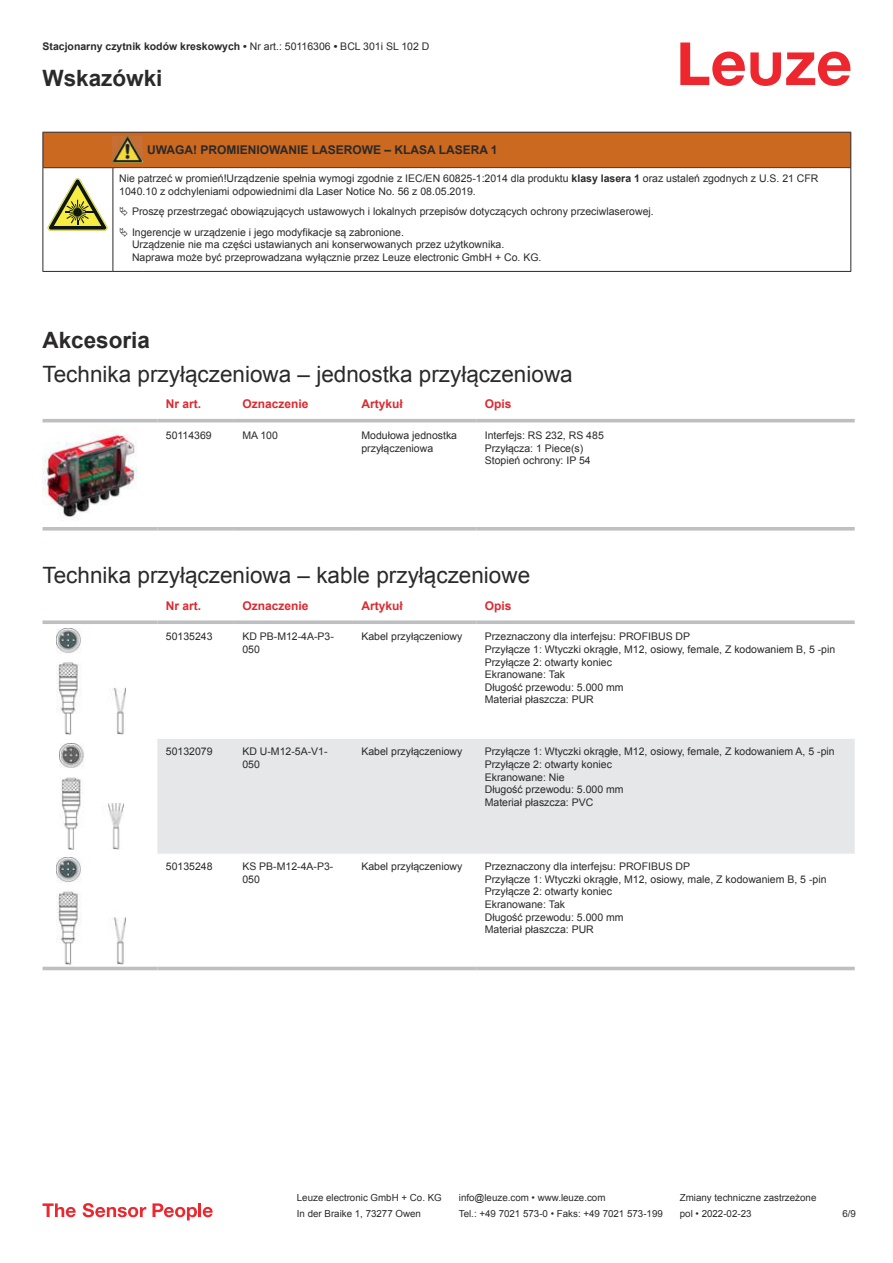
<style>
.page{position:relative;width:893px;height:1263px;background:#fff}
.page>*{position:absolute;margin:0;border:0;box-sizing:border-box;transform-origin:0 0}
.t1{font:22.5px "Arial";color:#2b292a}
.t2{font:700 22.5px "Arial";color:#2b292a}
.t3{font:700 12px "Arial";color:#db2a30}
.t4{font:700 12px "Arial";color:#2b292a}
.t5{font:10.5px/12.6px "Arial";color:#2b292a}
.t6{font:700 10.5px "Arial";color:#2b292a}
.t7{font:9.75px "Arial";color:#2b292a}
.s1{font-weight:400}
.s2{font-weight:700}
</style>
<div class="page">
<svg style="left:680px;top:43px;width:170px;height:43px"></svg>
<svg style="left:43px;top:422px;width:812px;height:1px"></svg>
<hr style="left:43px;top:419px;width:114px;height:3px;background:#bdbfc1">
<hr style="left:157px;top:419px;width:77px;height:3px;background:#bdbfc1">
<hr style="left:234px;top:419px;width:119px;height:3px;background:#bdbfc1">
<hr style="left:353px;top:419px;width:123px;height:3px;background:#bdbfc1">
<hr style="left:476px;top:419px;width:379px;height:3px;background:#bdbfc1">
<svg style="left:43px;top:527px;width:114px;height:4px"></svg>
<svg style="left:157px;top:527px;width:77px;height:4px"></svg>
<svg style="left:234px;top:527px;width:119px;height:4px"></svg>
<svg style="left:353px;top:527px;width:123px;height:4px"></svg>
<svg style="left:476px;top:527px;width:379px;height:4px;background:#c3c5c7"></svg>
<img style="left:43px;top:429px;width:94px;height:89px">
<svg style="left:43px;top:634px;width:812px;height:337px"></svg>
<div style="left:157px;top:739px;width:698px;height:115px;background:#e6e7e9"></div>
<svg style="left:43px;top:620px;width:114px;height:4px"></svg>
<svg style="left:157px;top:620px;width:77px;height:4px"></svg>
<svg style="left:234px;top:620px;width:119px;height:4px"></svg>
<svg style="left:353px;top:620px;width:123px;height:4px"></svg>
<svg style="left:476px;top:620px;width:379px;height:4px;background:#c4c6c8"></svg>
<hr style="left:43px;top:967px;width:114px;height:3px;background:#bdbfc1">
<hr style="left:157px;top:967px;width:77px;height:3px;background:#bdbfc1">
<hr style="left:234px;top:967px;width:119px;height:3px;background:#bdbfc1">
<hr style="left:353px;top:967px;width:123px;height:3px;background:#bdbfc1">
<hr style="left:476px;top:967px;width:379px;height:3px;background:#bdbfc1">
<img style="left:57px;top:628px;width:69px;height:107px">
<img style="left:59px;top:743px;width:65px;height:106px">
<img style="left:57px;top:858px;width:69px;height:106px">
<svg style="left:43px;top:1203px;width:33px;height:14px"></svg>
<svg style="left:83px;top:1203px;width:63px;height:14px"></svg>
<svg style="left:153px;top:1203px;width:44px;height:17px"></svg>
<hr style="left:198px;top:1203px;width:3px;height:14px;background:#ed272d">
<svg style="left:203px;top:1207px;width:10px;height:10px"></svg>
<div style="left:44px;top:133px;width:806px;height:34px;background:#ca691f"></div>
<svg style="left:44px;top:168px;width:806px;height:103px"></svg>
<hr style="left:43px;top:132px;width:70px;height:1px;background:#2b292a">
<hr style="left:43px;top:133px;width:1px;height:34px;background:#2b292a">
<hr style="left:43px;top:167px;width:70px;height:1px;background:#2b292a">
<hr style="left:113px;top:132px;width:30px;height:1px;background:#2b292a">
<hr style="left:113px;top:167px;width:30px;height:1px;background:#2b292a">
<hr style="left:143px;top:132px;width:708px;height:1px;background:#2b292a">
<hr style="left:850px;top:133px;width:1px;height:34px;background:#2b292a">
<hr style="left:143px;top:167px;width:708px;height:1px;background:#2b292a">
<hr style="left:43px;top:168px;width:1px;height:99px;background:#2b292a">
<hr style="left:113px;top:168px;width:1px;height:99px;background:#2b292a">
<hr style="left:850px;top:168px;width:1px;height:99px;background:#2b292a">
<hr style="left:43px;top:271px;width:70px;height:1px;background:#2b292a">
<hr style="left:113px;top:271px;width:30px;height:1px;background:#2b292a">
<hr style="left:143px;top:271px;width:708px;height:1px;background:#2b292a">
<img style="left:113px;top:136px;width:30px;height:27px">
<svg style="left:47px;top:178px;width:60px;height:53px"></svg>
<svg style="left:115px;top:169px;width:734px;height:98px"></svg>
<svg style="left:120px;top:207px;width:8px;height:9px"></svg>
<svg style="left:120px;top:227px;width:8px;height:10px"></svg>
<p class="t6" style="left:43px;top:43px;width:388px">Stacjonarny czytnik kodów kreskowych • <span class="s1">Nr art.: 50116306</span> • <span class="s1">BCL 301i SL 102 D</span></p>
<h1 class="t2" style="left:43px;top:70px;width:122px">Wskazówki</h1>
<p class="t4" style="left:147px;top:141px;width:352px">UWAGA! PROMIENIOWANIE LASEROWE – KLASA LASERA 1</p>
<p class="t5" style="left:119px;top:172px;width:701px">Nie patrzeć w promień!Urządzenie spełnia wymogi zgodnie z IEC/EN 60825-1:2014 dla produktu <span class="s2">klasy lasera 1</span> oraz ustaleń zgodnych z U.S. 21 CFR<br>1040.10 z odchyleniami odpowiednimi dla Laser Notice No. 56 z 08.05.2019.</p>
<p class="t5" style="left:132px;top:201px;width:523px;line-height:20.2px">Proszę przestrzegać obowiązujących ustawowych i lokalnych przepisów dotyczących ochrony przeciwlaserowej.<br>Ingerencje w urządzenie i jego modyfikacje są zabronione.</p>
<p class="t5" style="left:132px;top:238px;width:411px">Urządzenie nie ma części ustawianych ani konserwowanych przez użytkownika.<br>Naprawa może być przeprowadzana wyłącznie przez Leuze electronic GmbH + Co. KG.</p>
<h1 class="t2" style="left:43px;top:324px;width:109px">Akcesoria</h1>
<h1 class="t1" style="left:43px;top:358px;width:532px">Technika przyłączeniowa – jednostka przyłączeniowa</h1>
<p class="t3" style="left:166px;top:395px;width:37px">Nr art.</p>
<p class="t3" style="left:242px;top:399px;width:68px">Oznaczenie</p>
<p class="t3" style="left:361px;top:395px;width:43px">Artykuł</p>
<p class="t3" style="left:485px;top:399px;width:28px">Opis</p>
<p class="t5" style="left:166px;top:429px;width:47px">50114369</p>
<p class="t5" style="left:242px;top:430px;width:37px">MA 100</p>
<p class="t5" style="left:361px;top:429px;width:97px">Modułowa jednostka przyłączeniowa</p>
<p class="t5" style="left:485px;top:429px;width:121px">Interfejs: RS 232, RS 485<br>Przyłącza: 1 Piece(s)<br>Stopień ochrony: IP 54</p>
<h1 class="t1" style="left:43px;top:560px;width:489px">Technika przyłączeniowa – kable przyłączeniowe</h1>
<p class="t3" style="left:166px;top:597px;width:37px">Nr art.</p>
<p class="t3" style="left:242px;top:601px;width:68px">Oznaczenie</p>
<p class="t3" style="left:361px;top:597px;width:43px">Artykuł</p>
<p class="t3" style="left:485px;top:601px;width:28px">Opis</p>
<p class="t5" style="left:166px;top:630px;width:48px">50135243</p>
<p class="t5" style="left:242px;top:630px;width:93px">KD PB-M12-4A-P3-<br>050</p>
<p class="t5" style="left:361px;top:630px;width:102px">Kabel przyłączeniowy</p>
<p class="t5" style="left:485px;top:630px;width:352px">Przeznaczony dla interfejsu: PROFIBUS DP<br>Przyłącze 1: Wtyczki okrągłe, M12, osiowy, female, Z kodowaniem B, 5 -pin Przyłącze 2: otwarty koniec<br>Ekranowane: Tak<br>Długość przewodu: 5.000 mm<br>Materiał płaszcza: PUR</p>
<p class="t5" style="left:166px;top:745px;width:48px">50132079</p>
<p class="t5" style="left:242px;top:746px;width:87px">KD U-M12-5A-V1-<br>050</p>
<p class="t5" style="left:361px;top:745px;width:102px">Kabel przyłączeniowy</p>
<p class="t5" style="left:485px;top:745px;width:351px">Przyłącze 1: Wtyczki okrągłe, M12, osiowy, female, Z kodowaniem A, 5 -pin Przyłącze 2: otwarty koniec<br>Ekranowane: Nie<br>Długość przewodu: 5.000 mm<br>Materiał płaszcza: PVC</p>
<p class="t5" style="left:166px;top:860px;width:48px">50135248</p>
<p class="t5" style="left:242px;top:860px;width:93px">KS PB-M12-4A-P3-<br>050</p>
<p class="t5" style="left:361px;top:860px;width:102px">Kabel przyłączeniowy</p>
<p class="t5" style="left:485px;top:860px;width:343px">Przeznaczony dla interfejsu: PROFIBUS DP<br>Przyłącze 1: Wtyczki okrągłe, M12, osiowy, male, Z kodowaniem B, 5 -pin Przyłącze 2: otwarty koniec<br>Ekranowane: Tak<br>Długość przewodu: 5.000 mm<br>Materiał płaszcza: PUR</p>
<p class="t7" style="left:297px;top:1191px;width:146px">Leuze electronic GmbH + Co. KG</p>
<p class="t7" style="left:459px;top:1191px;width:148px">info@leuze.com • www.leuze.com</p>
<p class="t7" style="left:680px;top:1191px;width:138px">Zmiany techniczne zastrzeżone</p>
<p class="t7" style="left:297px;top:1210px;width:126px">In der Braike 1, 73277 Owen</p>
<p class="t7" style="left:459px;top:1207px;width:205px">Tel.: +49 7021 573-0 • Faks: +49 7021 573-199</p>
<p class="t7" style="left:680px;top:1207px;width:73px">pol • 2022-02-23</p>
<p class="t7" style="left:842px;top:1210px;width:15px">6 /9</p>
</div>
